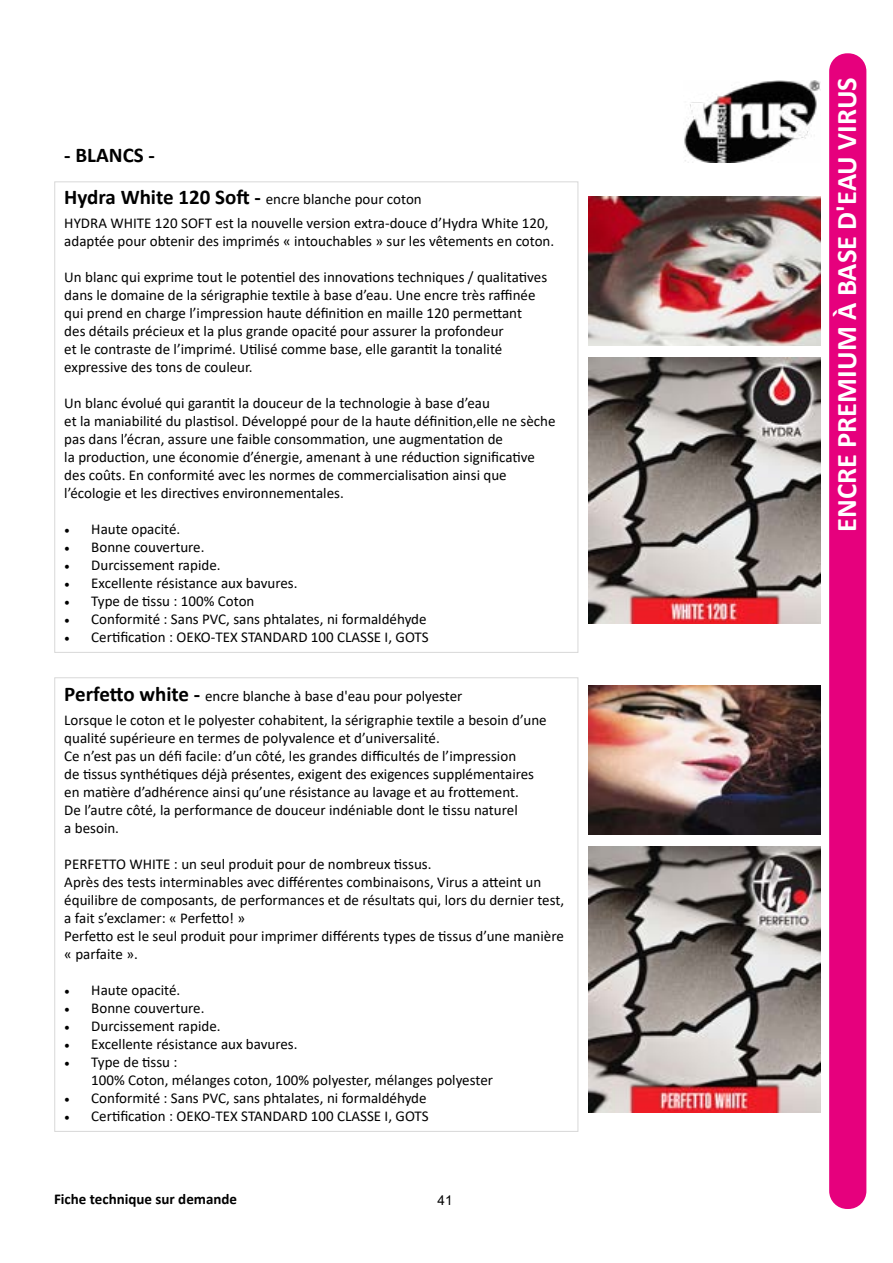
<style>
.page{position:relative;width:893px;height:1263px;background:#fff}
.page>*{position:absolute;margin:0;border:0;box-sizing:border-box;transform-origin:0 0}
.t1{font:700 28.5px "Calibri";color:#fff}
.t2{font:700 21px "Calibri";color:#000}
.t3{font:15px/18px "Calibri";color:#000}
.t4{font:700 15px "Calibri";color:#000}
.t5{font:13.5px "Arial";color:#000}
.s1{font-weight:700;font-size:21px}
.s2{font-family:"Minion Pro"}
</style>
<div class="page">
<div style="left:829px;top:53px;width:37px;height:1156px;background:#e6007d;border-radius:18px"></div>
<img style="left:589px;top:358px;width:231px;height:266px">
<img style="left:589px;top:847px;width:231px;height:266px">
<img style="left:589px;top:196px;width:231px;height:149px">
<img style="left:589px;top:685px;width:231px;height:149px">
<img style="left:684px;top:81px;width:136px;height:81px">
<h2 class="t2" style="left:64px;top:140px;width:92px">- BLANCS -</h2>
<p class="t3" style="left:64px;top:190px;width:359px"><span class="s1">Hydra White 120 Soft -</span> encre blanche pour coton</p>
<p class="t3" style="left:64px;top:214px;width:491px">HYDRA WHITE 120 SOFT est la nouvelle version extra-douce d’Hydra White 120, adaptée pour obtenir des imprimés « intouchables » sur les vêtements en coton.</p>
<p class="t3" style="left:64px;top:268px;width:484px">Un blanc qui exprime tout le potentiel des innovations techniques / qualitatives dans le domaine de la sérigraphie textile à base d’eau. Une encre très raffinée qui prend en charge l’impression haute définition en maille 120 permettant<br>des détails précieux et la plus grande opacité pour assurer la profondeur<br>et le contraste de l’imprimé. Utilisé comme base, elle garantit la tonalité expressive des tons de couleur.</p>
<p class="t3" style="left:64px;top:394px;width:493px">Un blanc évolué qui garantit la douceur de la technologie à base d’eau<br>et la maniabilité du plastisol. Développé pour de la haute définition,elle ne sèche pas dans l’écran, assure une faible consommation, une augmentation de<br>la production, une économie d’énergie, amenant à une réduction significative des coûts. En conformité avec les normes de commercialisation ainsi que l’écologie et les directives environnementales.</p>
<p class="t3" style="left:64px;top:520px;width:118px"><span class="s2">•</span> Haute opacité.</p>
<p class="t3" style="left:64px;top:538px;width:142px"><span class="s2">•</span> Bonne couverture.</p>
<p class="t3" style="left:64px;top:556px;width:158px"><span class="s2">•</span> Durcissement rapide.</p>
<p class="t3" style="left:64px;top:574px;width:235px"><span class="s2">•</span> Excellente résistance aux bavures.</p>
<p class="t3" style="left:64px;top:592px;width:192px"><span class="s2">•</span> Type de tissu : 100% Coton</p>
<p class="t3" style="left:64px;top:610px;width:364px"><span class="s2">•</span> Conformité : Sans PVC, sans phtalates, ni formaldéhyde</p>
<p class="t3" style="left:64px;top:628px;width:366px"><span class="s2">•</span> Certification : OEKO-TEX STANDARD 100 CLASSE I, GOTS</p>
<p class="t3" style="left:64px;top:687px;width:400px"><span class="s1">Perfetto white -</span> encre blanche à base d'eau pour polyester</p>
<p class="t3" style="left:64px;top:711px;width:484px">Lorsque le coton et le polyester cohabitent, la sérigraphie textile a besoin d’une qualité supérieure en termes de polyvalence et d’universalité.<br>Ce n’est pas un défi facile: d’un côté, les grandes difficultés de l’impression<br>de tissus synthétiques déjà présentes, exigent des exigences supplémentaires en matière d’adhérence ainsi qu’une résistance au lavage et au frottement.<br>De l’autre côté, la performance de douceur indéniable dont le tissu naturel<br>a besoin.</p>
<p class="t3" style="left:64px;top:855px;width:501px">PERFETTO WHITE : un seul produit pour de nombreux tissus.<br>Après des tests interminables avec différentes combinaisons, Virus a atteint un équilibre de composants, de performances et de résultats qui, lors du dernier test, a fait s’exclamer: « Perfetto! »<br>Perfetto est le seul produit pour imprimer différents types de tissus d’une manière « parfaite ».</p>
<p class="t3" style="left:64px;top:981px;width:118px"><span class="s2">•</span> Haute opacité.</p>
<p class="t3" style="left:64px;top:999px;width:142px"><span class="s2">•</span> Bonne couverture.</p>
<p class="t3" style="left:64px;top:1017px;width:158px"><span class="s2">•</span> Durcissement rapide.</p>
<p class="t3" style="left:64px;top:1035px;width:235px"><span class="s2">•</span> Excellente résistance aux bavures.</p>
<p class="t3" style="left:91px;top:1053px;width:403px;text-indent:-27px"><span class="s2">•</span> Type de tissu :<br>100% Coton, mélanges coton, 100% polyester, mélanges polyester</p>
<p class="t3" style="left:64px;top:1089px;width:364px"><span class="s2">•</span> Conformité : Sans PVC, sans phtalates, ni formaldéhyde</p>
<p class="t3" style="left:64px;top:1107px;width:366px"><span class="s2">•</span> Certification : OEKO-TEX STANDARD 100 CLASSE I, GOTS</p>
<p class="t4" style="left:54px;top:1189px;width:185px">Fiche technique sur demande</p>
<p class="t5" style="left:438px;top:1191px;width:17px">41</p>
<h1 class="t1" style="left:826px;top:532px;width:456px;rotate:-90deg">ENCRE PREMIUM À BASE D'EAU VIRUS</h1>
</div>
